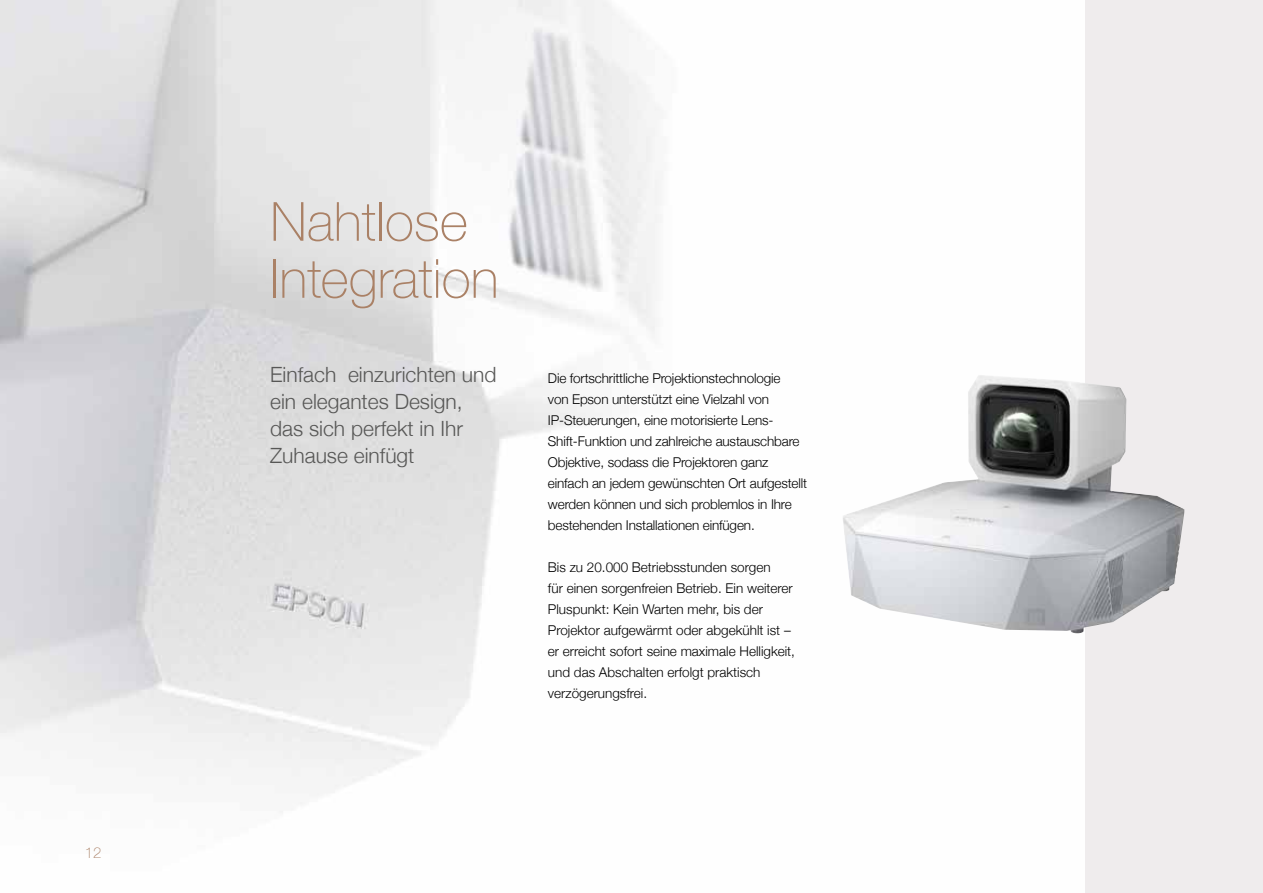
<style>
.page{position:relative;width:1263px;height:893px;background:#fff}
.page>*{position:absolute;margin:0;border:0;box-sizing:border-box;transform-origin:0 0}
.t1{font:100 54px/57px "Helvetica Neue";color:#aa8166}
.t2{font:300 21px/27px "Helvetica Neue";color:#575756}
.t3{font:100 15px "Helvetica Neue";color:#aa8166}
.t4{font:300 13.5px/21px "Helvetica Neue";letter-spacing:-.01em;color:#000}
</style>
<div class="page">
<img style="left:0;top:0;width:1080px;height:812px">
<div style="left:1085px;top:0;width:178px;height:893px;background:#ece9ea"></div>
<img style="left:843px;top:375px;width:341px;height:258px">
<p class="t3" style="left:85px;top:841px;width:18px">12</p>
<h1 class="t1" style="left:270px;top:191px;width:230px">Nahtlose<br>Integration</h1>
<h2 class="t2" style="left:270px;top:359px;width:228px">Einfach einzurichten und ein elegantes Design, das sich perfekt in Ihr<br>Zuhause einfügt</h2>
<p class="t4" style="left:548px;top:367px;width:261px">Die fortschrittliche Projektionstechnologie<br>von Epson unterstützt eine Vielzahl von IP-Steuerungen, eine motorisierte Lens-Shift-Funktion und zahlreiche austauschbare Objektive, sodass die Projektoren ganz einfach an jedem gewünschten Ort aufgestellt werden können und sich problemlos in Ihre bestehenden Installationen einfügen.</p>
<p class="t4" style="left:548px;top:556px;width:249px">Bis zu 20.000 Betriebsstunden sorgen<br>für einen sorgenfreien Betrieb. Ein weiterer Pluspunkt: Kein Warten mehr, bis der Projektor aufgewärmt oder abgekühlt ist – er erreicht sofort seine maximale Helligkeit, und das Abschalten erfolgt praktisch verzögerungsfrei.</p>
</div>
